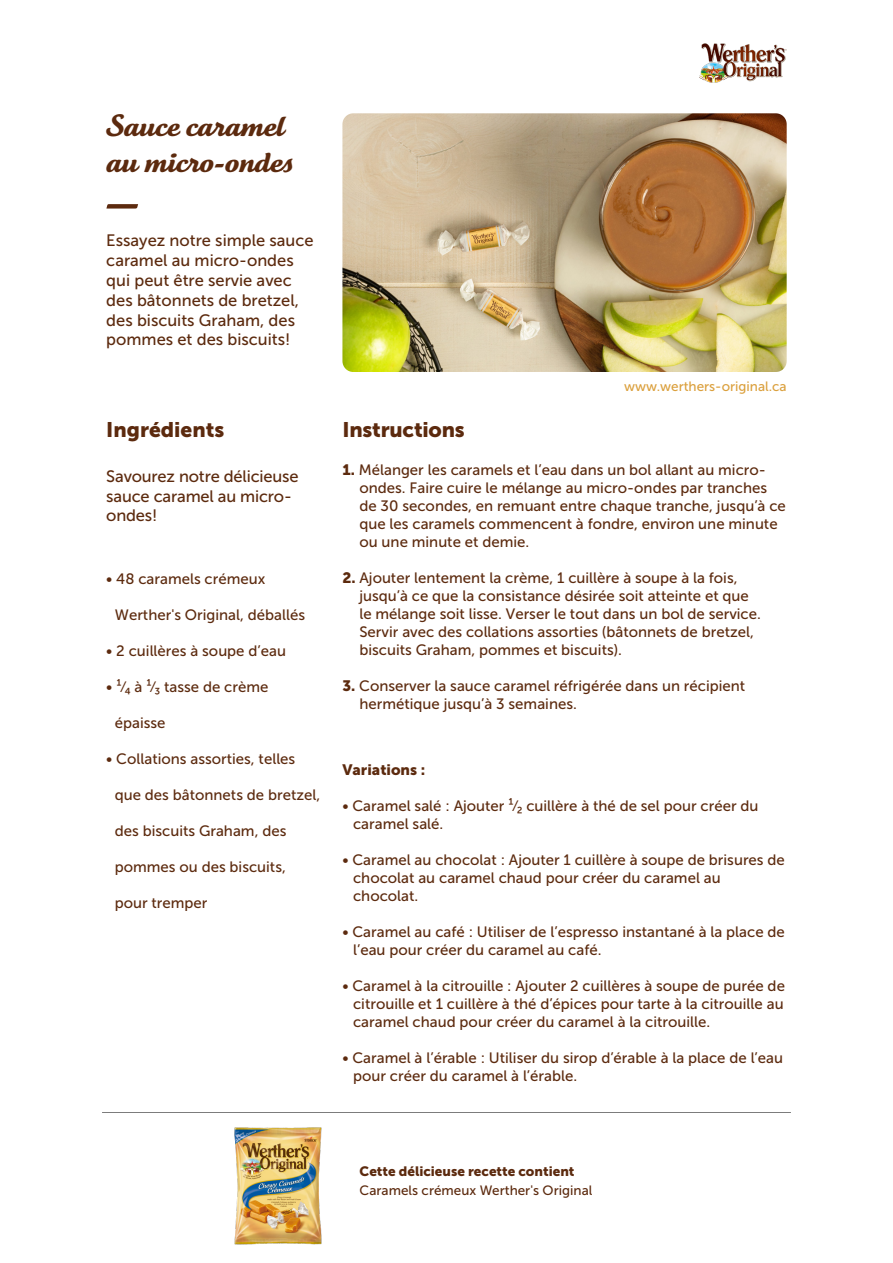
<style>
.page{position:relative;width:893px;height:1263px;background:#fff}
.page>*{position:absolute;margin:0;border:0;box-sizing:border-box;transform-origin:0 0}
.t1{font:30px/36px "Tartine Script Pro Bld";color:#5c2a0e}
.t2{font:21px "Museo Sans 900";letter-spacing:-.01em;color:#5c2a0e}
.t3{font:16.5px/19.8px "Museo Sans 500";color:#5c2a0e}
.t4{font:15px/18px "Museo Sans 500";color:#5c2a0e}
.t5{font:15px "Museo Sans 900";color:#5c2a0e}
.t6{font:13.5px "Museo Sans 500";color:#5c2a0e}
.t7{font:13.5px "Museo Sans 900";color:#5c2a0e}
.t8{font:13.5px "Museo Sans 500";color:#dba03d}
.s1{font-family:"Museo Sans 900"}
</style>
<div class="page">
<img style="left:699px;top:43px;width:88px;height:40px">
<svg style="left:106px;top:204px;width:32px;height:5px"></svg>
<img style="left:342px;top:113px;width:445px;height:259px">
<hr style="left:102px;top:1112px;width:689px;height:1px;background:#000001">
<img style="left:234px;top:1127px;width:88px;height:118px">
<p class="t1" style="left:106px;top:108px;width:188px">Sauce caramel au micro-ondes</p>
<p class="t3" style="left:106px;top:231px;width:209px">Essayez notre simple sauce caramel au micro-ondes qui peut être servie avec des bâtonnets de bretzel, des biscuits Graham, des pommes et des biscuits!</p>
<p class="t2" style="left:106px;top:417px;width:120px">Ingrédients</p>
<p class="t3" style="left:106px;top:466px;width:194px">Savourez notre délicieuse sauce caramel au micro&shy;ondes!</p>
<p class="t4" style="left:106px;top:569px;width:161px">• 48 caramels crémeux</p>
<p class="t4" style="left:115px;top:605px;width:192px">Werther's Original, déballés</p>
<p class="t4" style="left:106px;top:641px;width:181px">• 2 cuillères à soupe d’eau</p>
<p class="t4" style="left:106px;top:677px;width:164px">• ¹⁄₄ à ¹⁄₃ tasse de crème</p>
<p class="t4" style="left:115px;top:713px;width:52px">épaisse</p>
<p class="t4" style="left:106px;top:749px;width:191px">• Collations assorties, telles</p>
<p class="t4" style="left:115px;top:785px;width:207px">que des bâtonnets de bretzel,</p>
<p class="t4" style="left:115px;top:821px;width:173px">des biscuits Graham, des</p>
<p class="t4" style="left:115px;top:857px;width:173px">pommes ou des biscuits,</p>
<p class="t4" style="left:115px;top:893px;width:94px">pour tremper</p>
<p class="t8" style="left:624px;top:379px;width:164px">www.werthers-original.ca</p>
<p class="t2" style="left:342px;top:417px;width:124px">Instructions</p>
<p class="t4" style="left:342px;top:460px;width:425px"><span class="s1">1.</span> Mélanger les caramels et l’eau dans un bol allant au micro-</p>
<p class="t4" style="left:359px;top:478px;width:428px">ondes. Faire cuire le mélange au micro-ondes par tranches de 30 secondes, en remuant entre chaque tranche, jusqu’à ce que les caramels commencent à fondre, environ une minute ou une minute et demie.</p>
<p class="t4" style="left:342px;top:568px;width:397px"><span class="s1">2.</span> Ajouter lentement la crème, 1 cuillère à soupe à la fois,</p>
<p class="t4" style="left:359px;top:586px;width:403px">jusqu’à ce que la consistance désirée soit atteinte et que le mélange soit lisse. Verser le tout dans un bol de service.<br>Servir avec des collations assorties (bâtonnets de bretzel, biscuits Graham, pommes et biscuits).</p>
<p class="t4" style="left:342px;top:676px;width:404px"><span class="s1">3.</span> Conserver la sauce caramel réfrigérée dans un récipient</p>
<p class="t4" style="left:359px;top:694px;width:219px">hermétique jusqu’à 3 semaines.</p>
<p class="t5" style="left:342px;top:761px;width:84px">Variations :</p>
<p class="t4" style="left:342px;top:796px;width:418px">• Caramel salé : Ajouter ¹⁄₂ cuillère à thé de sel pour créer du</p>
<p class="t4" style="left:353px;top:814px;width:92px">caramel salé.</p>
<p class="t4" style="left:342px;top:850px;width:444px">• Caramel au chocolat : Ajouter 1 cuillère à soupe de brisures de</p>
<p class="t4" style="left:353px;top:868px;width:369px">chocolat au caramel chaud pour créer du caramel au chocolat.</p>
<p class="t4" style="left:342px;top:922px;width:444px">• Caramel au café : Utiliser de l’espresso instantané à la place de</p>
<p class="t4" style="left:353px;top:940px;width:250px">l’eau pour créer du caramel au café.</p>
<p class="t4" style="left:342px;top:976px;width:444px">• Caramel à la citrouille : Ajouter 2 cuillères à soupe de purée de</p>
<p class="t4" style="left:353px;top:994px;width:432px">citrouille et 1 cuillère à thé d’épices pour tarte à la citrouille au caramel chaud pour créer du caramel à la citrouille.</p>
<p class="t4" style="left:342px;top:1048px;width:442px">• Caramel à l’érable : Utiliser du sirop d’érable à la place de l’eau</p>
<p class="t4" style="left:353px;top:1066px;width:226px">pour créer du caramel à l’érable.</p>
<p class="t7" style="left:360px;top:1163px;width:216px">Cette délicieuse recette contient</p>
<p class="t6" style="left:360px;top:1183px;width:234px">Caramels crémeux Werther's Original</p>
</div>
